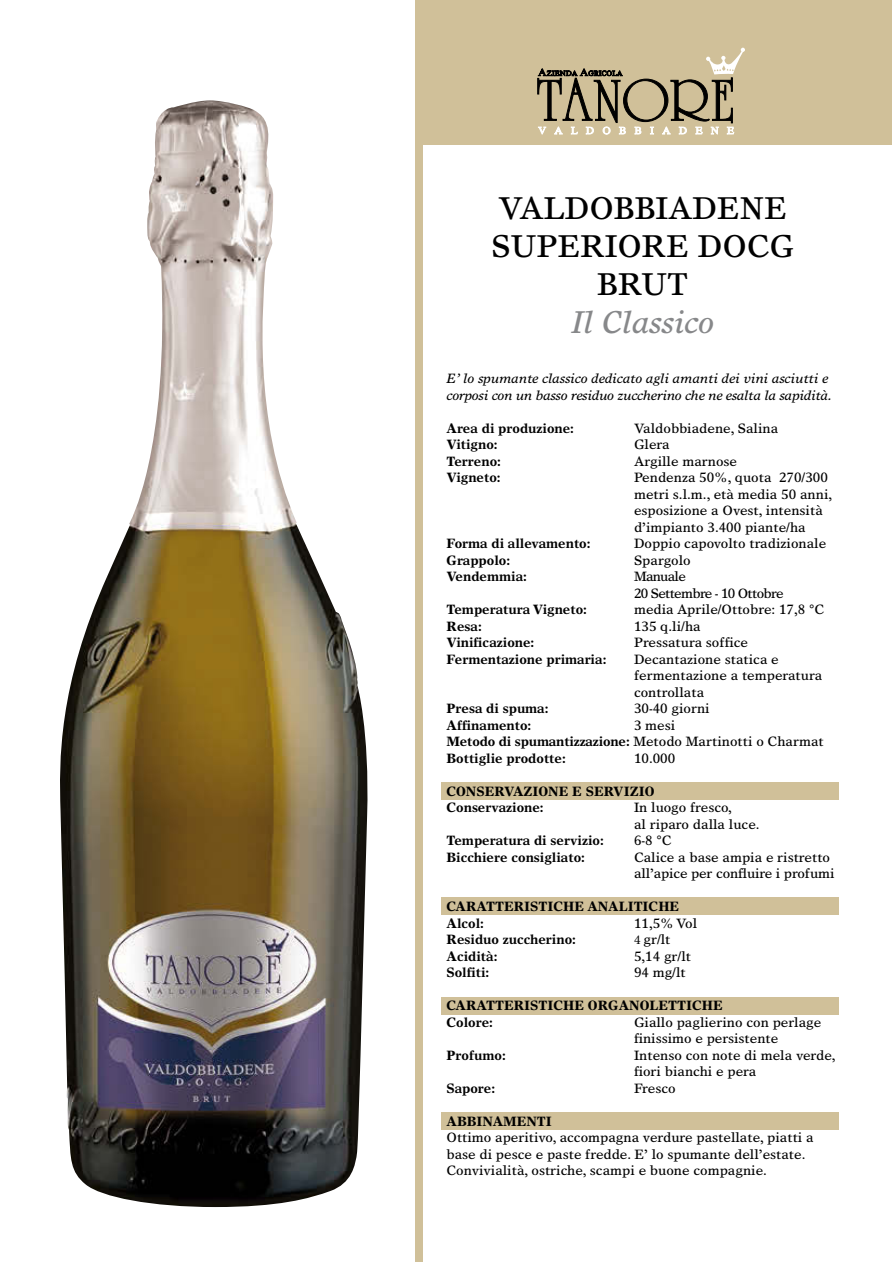
<style>
.page{position:relative;width:893px;height:1263px;background:#fff}
.page>*{position:absolute;margin:0;border:0;box-sizing:border-box;transform-origin:0 0}
.t1{font:31.5px/37.8px "Times Europa";color:#000;text-align:center}
.t2{font:italic 31.5px "Times Europa";color:#87888a}
.t3{font:13.5px/16.5px "Times Europa";color:#000}
.t4{font:700 13.5px/16.5px "Times Europa";color:#000}
.t5{font:italic 13.5px/16.5px "Times Europa";letter-spacing:-.01em;color:#000}
.t6{font:13.5px/16.5px "Times Europa";letter-spacing:-.05em;color:#000}
.s1{font-weight:400}
.s2{font-family:"Minion Pro"}
</style>
<div class="page">
<div style="left:417px;top:0;width:475px;height:145px;background:#d0c099"></div>
<img style="left:60px;top:100px;width:308px;height:1107px">
<div style="left:441px;top:782px;width:397px;height:18px;background:#d0c099"></div>
<div style="left:441px;top:897px;width:397px;height:18px;background:#d0c099"></div>
<div style="left:442px;top:997px;width:397px;height:18px;background:#d0c099"></div>
<div style="left:441px;top:1112px;width:397px;height:18px;background:#d0c099"></div>
<svg style="left:537px;top:48px;width:208px;height:86px"></svg>
<div style="left:415px;top:1px;width:7px;height:1261px;background:#d0c099"></div>
<h1 class="t1" style="left:491px;top:189px;width:304px">VALDOBBIADENE<br>SUPERIORE DOCG<br>BRUT</h1>
<h1 class="t2" style="left:572px;top:303px;width:144px">Il Classico</h1>
<p class="t5" style="left:446px;top:370px;width:387px">E’ lo spumante classico dedicato agli amanti dei vini asciutti e corposi con un basso residuo zuccherino che ne esalta la sapidità.</p>
<p class="t4" style="left:446px;top:419px;width:129px">Area di produzione:</p>
<p class="t3" style="left:634px;top:419px;width:146px">Valdobbiadene, Salina</p>
<p class="t4" style="left:446px;top:436px;width:53px">Vitigno:</p>
<p class="t3" style="left:634px;top:436px;width:37px">Glera</p>
<p class="t4" style="left:446px;top:452px;width:56px">Terreno:</p>
<p class="t3" style="left:634px;top:452px;width:105px">Argille marnose</p>
<p class="t4" style="left:446px;top:469px;width:56px">Vigneto:</p>
<p class="t3" style="left:634px;top:469px;width:200px">Pendenza 50%, quota 270/300 metri s.l.m., età media 50 anni, esposizione a Ovest, intensità d’impianto 3.400 piante/ha</p>
<p class="t4" style="left:446px;top:535px;width:146px">Forma di allevamento:</p>
<p class="t3" style="left:634px;top:535px;width:194px">Doppio capovolto tradizionale</p>
<p class="t4" style="left:446px;top:551px;width:65px">Grappolo:</p>
<p class="t3" style="left:634px;top:551px;width:58px">Spargolo</p>
<p class="t4" style="left:446px;top:568px;width:82px">Vendemmia:</p>
<p class="t6" style="left:634px;top:568px;width:151px">Manuale<br>20 Settembre - 10 Ottobre</p>
<p class="t4" style="left:446px;top:601px;width:142px">Temperatura Vigneto:</p>
<p class="t3" style="left:634px;top:601px;width:192px">media Aprile/Ottobre: 17,8 °C</p>
<p class="t4" style="left:446px;top:617px;width:37px">Resa:</p>
<p class="t3" style="left:634px;top:617px;width:68px">135 q.li/ha</p>
<p class="t4" style="left:446px;top:634px;width:89px">Vinificazione:</p>
<p class="t3" style="left:634px;top:634px;width:115px">Pressatura soffice</p>
<p class="t4" style="left:446px;top:650px;width:161px">Fermentazione primaria:</p>
<p class="t3" style="left:634px;top:650px;width:190px">Decantazione statica e fermentazione a temperatura controllata</p>
<p class="t4" style="left:446px;top:700px;width:104px">Presa di spuma:</p>
<p class="t3" style="left:634px;top:700px;width:77px">30-40 giorni</p>
<p class="t4" style="left:446px;top:716px;width:86px">Affinamento:</p>
<p class="t4" style="left:446px;top:716px;width:379px;text-indent:188px"><span class="s1">3 mesi<br></span>Metodo di spumantizzazione: <span class="s1">Metodo Martinotti o Charmat<br></span>Bottiglie prodotte:</p>
<p class="t3" style="left:634px;top:749px;width:43px">10.000</p>
<p class="t4" style="left:446px;top:782px;width:209px">CONSERVAZIONE E SERVIZIO<br>Conservazione:</p>
<p class="t3" style="left:634px;top:799px;width:127px">In luogo fresco,<br>al riparo dalla luce.</p>
<p class="t4" style="left:446px;top:832px;width:159px">Temperatura di servizio:</p>
<p class="t3" style="left:634px;top:832px;width:39px">6-8 °C</p>
<p class="t4" style="left:446px;top:848px;width:140px">Bicchiere consigliato:</p>
<p class="t3" style="left:634px;top:848px;width:202px">Calice a base ampia e ristretto all’apice per confluire i profumi</p>
<p class="t4" style="left:446px;top:898px;width:234px">CARATTERISTICHE ANALITICHE<br>Alcol:</p>
<p class="t3" style="left:634px;top:914px;width:65px">11,5% Vol</p>
<p class="t4" style="left:446px;top:931px;width:131px">Residuo zuccherino:</p>
<p class="t3" style="left:634px;top:931px;width:38px"><span class="s2">4</span> gr/lt</p>
<p class="t4" style="left:446px;top:947px;width:53px">Acidità:</p>
<p class="t3" style="left:634px;top:947px;width:59px">5,14 gr/lt</p>
<p class="t4" style="left:446px;top:964px;width:44px">Solfiti:</p>
<p class="t3" style="left:634px;top:964px;width:53px">94 mg/lt</p>
<p class="t4" style="left:446px;top:997px;width:278px">CARATTERISTICHE ORGANOLETTICHE<br>Colore:</p>
<p class="t3" style="left:634px;top:1013px;width:189px">Giallo paglierino con perlage finissimo e persistente</p>
<p class="t4" style="left:446px;top:1046px;width:61px">Profumo:</p>
<p class="t3" style="left:634px;top:1046px;width:203px">Intenso con note di mela verde, fiori bianchi e pera</p>
<p class="t4" style="left:446px;top:1079px;width:50px">Sapore:</p>
<p class="t3" style="left:634px;top:1079px;width:43px">Fresco</p>
<p class="t4" style="left:446px;top:1112px;width:107px">ABBINAMENTI</p>
<p class="t3" style="left:446px;top:1129px;width:369px">Ottimo aperitivo, accompagna verdure pastellate, piatti a base di pesce e paste fredde. E’ lo spumante dell’estate.<br>Convivialità, ostriche, scampi e buone compagnie.</p>
</div>
